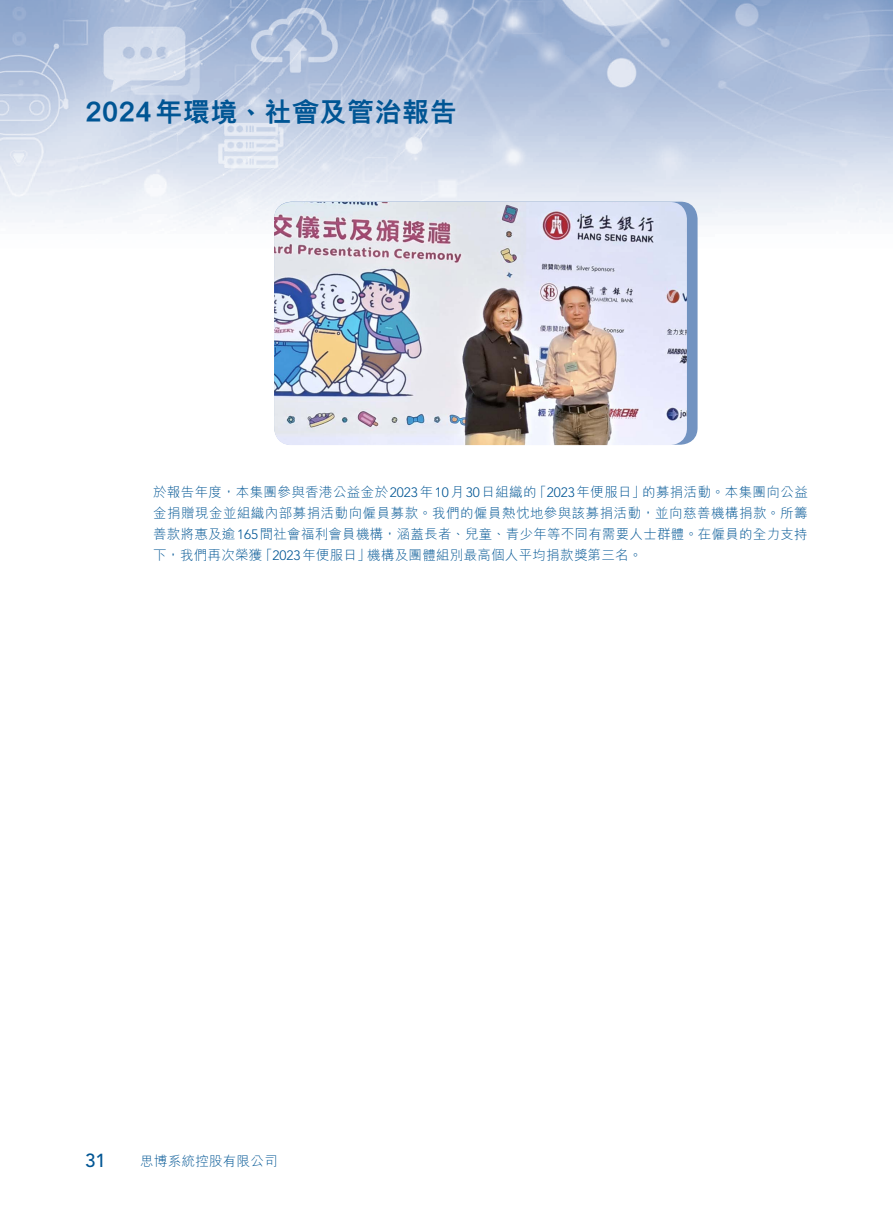
<style>
.page{position:relative;width:893px;height:1212px;background:#fff}
.page>*{position:absolute;margin:0;border:0;box-sizing:border-box;transform-origin:0 0}
.t1{font:800 27px "M Hei HK";letter-spacing:.02em;color:#005594}
.t2{font:500 18.75px "Avenir LT Std";color:#005594}
._00_txt{font:300 13.5px "M Hei HK";letter-spacing:.02em;color:#005594}
.s1{font-family:"Avenir LT Std"}
</style>
<div class="page">
<img style="left:0;top:0;width:893px;height:446px">
<div style="left:274px;top:202px;width:424px;height:243px;background:#7293c1;border-radius:17px"></div>
<img style="left:274px;top:202px;width:413px;height:243px">
<h1 class="t1" style="left:85px;top:98px;width:373px">2024年環境、社會及管治報告</h1>
<p class="_00_txt" style="left:153px;top:485px;width:385px">於報告年度，本集團參與香港公益金於<span class="s1">2023</span>年<span class="s1">10</span>月<span class="s1">30</span>日組織的</p>
<p class="_00_txt" style="left:153px;top:506px;width:656px">金捐贈現金並組織內部募捐活動向僱員募款。我們的僱員熱忱地參與該募捐活動，並向慈善機構捐款。所籌</p>
<p class="_00_txt" style="left:153px;top:527px;width:656px">善款將惠及逾<span class="s1">165</span>間社會福利會員機構，涵蓋長者、兒童、青少年等不同有需要人士群體。在僱員的全力支持</p>
<p class="_00_txt" style="left:367px;top:548px;width:276px">機構及團體組別最高個人平均捐款獎第三名。</p>
<p class="_00_txt" style="left:533px;top:485px;width:114px">「<span class="s1">2023</span>年便服日」</p>
<p class="_00_txt" style="left:642px;top:485px;width:167px">的募捐活動。本集團向公益</p>
<p class="_00_txt" style="left:259px;top:548px;width:113px">「<span class="s1">2023</span>年便服日」</p>
<p class="_00_txt" style="left:153px;top:548px;width:111px">下，我們再次榮獲</p>
<h2 class="t2" style="left:85px;top:1149px;width:22px">31</h2>
<p class="_00_txt" style="left:140px;top:1154px;width:139px">思博系統控股有限公司</p>
</div>
